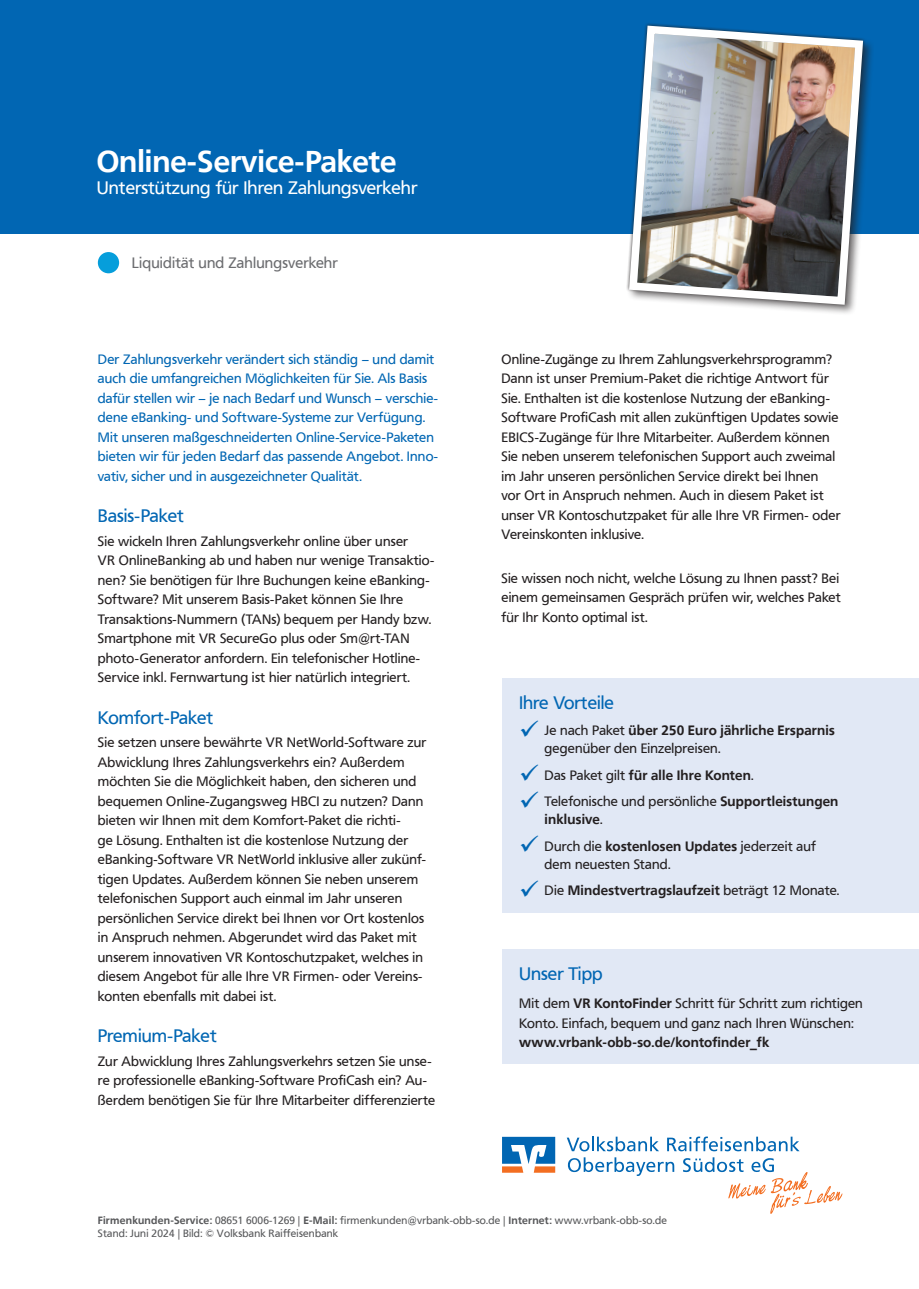
<style>
.page{position:relative;width:919px;height:1289px;background:#fff}
.page>*{position:absolute;margin:0;border:0;box-sizing:border-box;transform-origin:0 0}
.Ü1_Produktname{font:700 30px "Frutiger VR";color:#fff}
.Fließtext_Überschrif{font:18px "Frutiger VR";color:#0166b3}
.Ü2_Produktclaim{font:18px "Frutiger VR";color:#fff}
.Box_Überschrift{font:18px "Frutiger VR";color:#0166b3}
.Beratungsthema{font:15px "Frutiger VR";letter-spacing:.01em;color:#6c6d70}
.Fließtext{font:13.5px/19.5px "Frutiger VR";letter-spacing:.01em;color:#231f20}
.Fließtext_Einleitung{font:13.5px/19.5px "Frutiger VR";letter-spacing:.01em;color:#0166b3}
.Fließtext-2{font:700 13.5px "Frutiger VR";letter-spacing:.015em;color:#231f20}
.Bank_Kontaktdaten{font:10.5px/12.6px "Frutiger VR";letter-spacing:.02em;color:#57585a}
.s1{font-weight:700}
.s2{font-weight:400}
</style>
<div class="page">
<svg style="left:567px;top:1157px;width:107px;height:18px"></svg>
<svg style="left:566px;top:1136px;width:93px;height:15px"></svg>
<svg style="left:667px;top:1136px;width:132px;height:15px"></svg>
<svg style="left:683px;top:1157px;width:159px;height:56px"></svg>
<svg style="left:502px;top:1136px;width:53px;height:36px"></svg>
<div style="left:0;top:0;width:918px;height:234px;background:#0166b3"></div>
<div style="left:502px;top:949px;width:416px;height:115px;background:#e1e8f5"></div>
<div style="left:502px;top:678px;width:416px;height:234px;background:#e1e8f5"></div>
<div style="left:98px;top:252px;width:21px;height:21px;background:#069edb;border-radius:50%"></div>
<div style="left:626px;top:23px;width:248px;height:293px;background:#231f20;opacity:.6"></div>
<img style="left:626px;top:23px;width:241px;height:286px">
<p class="Ü1_Produktname" style="left:97px;top:143px;width:301px">Online-Service-Pakete</p>
<p class="Ü2_Produktclaim" style="left:97px;top:177px;width:322px">Unterstützung für Ihren Zahlungsverkehr</p>
<p class="Beratungsthema" style="left:132px;top:254px;width:207px">Liquidität und Zahlungsverkehr</p>
<p class="Fließtext_Einleitung" style="left:98px;top:349px;width:342px">Der Zahlungsverkehr verändert sich ständig – und damit auch die umfangreichen Möglichkeiten für Sie. Als Basis dafür stellen wir – je nach Bedarf und Wunsch – verschie&shy;dene eBanking- und Software-Systeme zur Verfügung.<br>Mit unseren maßgeschneiderten Online-Service-Paketen bieten wir für jeden Bedarf das passende Angebot. Inno&shy;vativ, sicher und in ausgezeichneter Qualität.</p>
<p class="Fließtext_Überschrif" style="left:98px;top:505px;width:87px">Basis-Paket</p>
<p class="Fließtext" style="left:98px;top:531px;width:338px">Sie wickeln Ihren Zahlungsverkehr online über unser<br>VR OnlineBanking ab und haben nur wenige Transaktio&shy;nen? Sie benötigen für Ihre Buchungen keine eBanking-Software? Mit unserem Basis-Paket können Sie Ihre Transaktions-Nummern (TANs) bequem per Handy bzw.<br>Smartphone mit VR SecureGo plus oder Sm@rt-TAN photo-Generator anfordern. Ein telefonischer Hotline-Service inkl. Fernwartung ist hier natürlich integriert.</p>
<p class="Fließtext_Überschrif" style="left:98px;top:706px;width:117px">Komfort-Paket</p>
<p class="Fließtext" style="left:98px;top:733px;width:330px">Sie setzen unsere bewährte VR NetWorld-Software zur Abwicklung Ihres Zahlungsverkehrs ein? Außerdem möchten Sie die Möglichkeit haben, den sicheren und bequemen Online-Zugangsweg HBCI zu nutzen? Dann bieten wir Ihnen mit dem Komfort-Paket die richti-<br>ge Lösung. Enthalten ist die kostenlose Nutzung der eBanking-Software VR NetWorld inklusive aller zukünf&shy;tigen Updates. Außerdem können Sie neben unserem telefonischen Support auch einmal im Jahr unseren persönlichen Service direkt bei Ihnen vor Ort kostenlos in Anspruch nehmen. Abgerundet wird das Paket mit unserem innovativen VR Kontoschutzpaket, welches in diesem Angebot für alle Ihre VR Firmen- oder Vereins&shy;konten ebenfalls mit dabei ist.</p>
<p class="Fließtext_Überschrif" style="left:98px;top:1025px;width:120px">Premium-Paket</p>
<p class="Fließtext" style="left:98px;top:1051px;width:339px">Zur Abwicklung Ihres Zahlungsverkehrs setzen Sie unse&shy;re professionelle eBanking-Software ProfiCash ein? Au&shy;ßerdem benötigen Sie für Ihre Mitarbeiter differenzierte</p>
<p class="Fließtext" style="left:501px;top:349px;width:340px">Online-Zugänge zu Ihrem Zahlungsverkehrsprogramm?<br>Dann ist unser Premium-Paket die richtige Antwort für Sie. Enthalten ist die kostenlose Nutzung der eBanking-Software ProfiCash mit allen zukünftigen Updates sowie EBICS-Zugänge für Ihre Mitarbeiter. Außerdem können Sie neben unserem telefonischen Support auch zweimal im Jahr unseren persönlichen Service direkt bei Ihnen vor Ort in Anspruch nehmen. Auch in diesem Paket ist unser VR Kontoschutzpaket für alle Ihre VR Firmen- oder Vereinskonten inklusive.</p>
<p class="Fließtext" style="left:501px;top:568px;width:341px;text-align:justify">Sie wissen noch nicht, welche Lösung zu Ihnen passt? Bei einem gemeinsamen Gespräch prüfen wir, welches Paket für Ihr Konto optimal ist.</p>
<p class="Box_Überschrift" style="left:519px;top:692px;width:96px">Ihre Vorteile</p>
<p class="Fließtext" style="left:544px;top:721px;width:292px;line-height:18px">Je nach Paket <span class="s1">über 250 Euro jährliche Ersparnis </span>gegenüber den Einzelpreisen.</p>
<p class="Fließtext-2" style="left:544px;top:767px;width:210px"><span class="s2">Das Paket gilt</span> für alle Ihre Konten<span class="s2">.</span></p>
<p class="Fließtext" style="left:544px;top:792px;width:295px;line-height:18px">Telefonische und persönliche <span class="s1">Supportleistungen inklusive</span>.</p>
<p class="Fließtext" style="left:544px;top:837px;width:273px;line-height:18px">Durch die <span class="s1">kostenlosen Updates</span> jederzeit auf dem neuesten Stand.</p>
<p class="Fließtext-2" style="left:544px;top:882px;width:296px"><span class="s2">Die</span> Mindestvertragslaufzeit <span class="s2">beträgt 12 Monate.</span></p>
<p class="Box_Überschrift" style="left:519px;top:963px;width:85px">Unser Tipp</p>
<p class="Fließtext" style="left:519px;top:993px;width:345px">Mit dem <span class="s1">VR KontoFinder</span> Schritt für Schritt zum richtigen<br>Konto. Einfach, bequem und ganz nach Ihren Wünschen:</p>
<p class="Fließtext-2" style="left:519px;top:1034px;width:251px">www.vrbank-obb-so.de/kontofinder_fk</p>
<p class="Bank_Kontaktdaten" style="left:98px;top:1214px;width:570px"><span class="s1">Firmenkunden-Service:</span> 08651 6006-1269 | <span class="s1">E-Mail:</span> firmenkunden@vrbank-obb-so.de | <span class="s1">Internet:</span> www.vrbank-obb-so.de<br>Stand: Juni 2024 | Bild: © Volksbank Raiffeisenbank</p>
</div>
